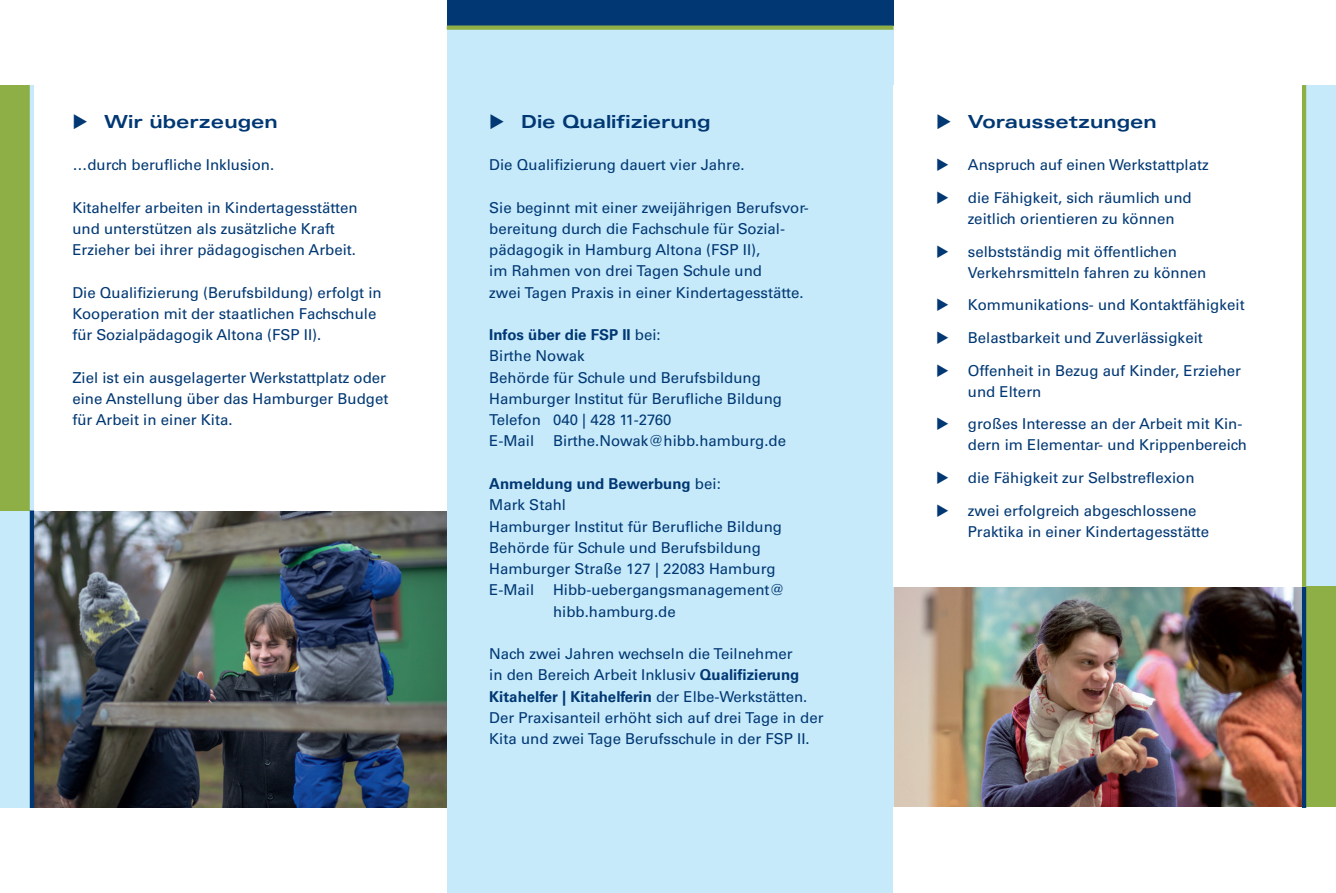
<style>
.page{position:relative;width:1336px;height:893px;background:#fff}
.page>*{position:absolute;margin:0;border:0;box-sizing:border-box;transform-origin:0 0}
.t1{font:700 expanded 18px "Univers LT Pro";color:#013874}
.t2{font:15px/21.3px "Univers LT Pro 55 Roman";color:#013874}
.t3{font:700 15px "Univers LT Pro 65";color:#013874}
.s1{font-family:"Univers LT Pro 55 Roman";font-weight:400}
.s2{font-family:"Univers LT Pro 65";font-weight:700}
</style>
<div class="page">
<img style="left:34px;top:511px;width:412px;height:297px">
<img style="left:893px;top:587px;width:408px;height:220px">
<div style="left:446px;top:11px;width:447px;height:882px;background:#c6eafa"></div>
<div style="left:446px;top:0;width:447px;height:26px;background:#013874"></div>
<div style="left:0;top:510px;width:30px;height:298px;background:#c6eafa"></div>
<div style="left:0;top:85px;width:30px;height:425px;background:#8eaf46"></div>
<div style="left:1305px;top:85px;width:30px;height:502px;background:#c6eafa"></div>
<div style="left:1305px;top:587px;width:30px;height:221px;background:#8eaf46"></div>
<hr style="left:30px;top:510px;width:4px;height:298px;background:#013874">
<hr style="left:30px;top:85px;width:4px;height:425px;background:#c6eafa">
<svg style="left:1301px;top:587px;width:4px;height:221px"></svg>
<hr style="left:1302px;top:85px;width:3px;height:502px;background:#8eaf46">
<svg style="left:446px;top:26px;width:447px;height:4px;fill:#8eaf46"></svg>
<p class="t1" style="left:104px;top:111px;width:175px">Wir überzeugen</p>
<p class="t1" style="left:521px;top:111px;width:191px">Die Qualifizierung</p>
<p class="t2" style="left:489px;top:153px;width:257px">Die Qualifizierung dauert vier Jahre.</p>
<p class="t2" style="left:489px;top:196px;width:317px">Sie beginnt mit einer zweijährigen Berufsvor--- bereitung durch die Fachschule für Sozial&shy;pädagogik in Hamburg Altona (FSP II),<br>im Rahmen von drei Tagen Schule und<br>zwei Tagen Praxis in einer Kindertagesstätte.</p>
<p class="t3" style="left:489px;top:324px;width:173px">Infos über die FSP II <span class="s1">bei:</span></p>
<p class="t2" style="left:489px;top:345px;width:294px">Birthe Nowak<br>Behörde für Schule und Berufsbildung<br>Hamburger Institut für Berufliche Bildung<br>Telefon 040 | 428 11-2760<br>E-Mail</p>
<p class="t2" style="left:72px;top:154px;width:203px">…durch berufliche Inklusion.</p>
<p class="t2" style="left:72px;top:196px;width:287px">Kitahelfer arbeiten in Kindertagesstätten und unterstützen als zusätzliche Kraft<br>Erzieher bei ihrer pädagogischen Arbeit.</p>
<p class="t2" style="left:72px;top:281px;width:311px">Die Qualifizierung (Berufsbildung) erfolgt in<br>Kooperation mit der staatlichen Fachschule für Sozialpädagogik Altona (FSP II).</p>
<p class="t2" style="left:72px;top:366px;width:317px">Ziel ist ein ausgelagerter Werkstattplatz oder eine Anstellung über das Hamburger Budget für Arbeit in einer Kita.</p>
<p class="t2" style="left:553px;top:430px;width:234px">Birthe.Nowak@hibb.hamburg.de</p>
<p class="t3" style="left:489px;top:473px;width:233px">Anmeldung und Bewerbung <span class="s1">bei:</span></p>
<p class="t2" style="left:489px;top:494px;width:294px">Mark Stahl<br>Hamburger Institut für Berufliche Bildung<br>Behörde für Schule und Berufsbildung<br>Hamburger Straße 127 | 22083 Hamburg<br>E-Mail</p>
<p class="t2" style="left:553px;top:579px;width:233px">Hibb-uebergangsmanagement@ hibb.hamburg.de</p>
<p class="t2" style="left:489px;top:642px;width:311px">Nach zwei Jahren wechseln die Teilnehmer in den Bereich Arbeit Inklusiv <span class="s2">Qualifizierung</span></p>
<p class="t3" style="left:489px;top:686px;width:319px">Kitahelfer | Kitahelferin <span class="s1">der Elbe-Werkstätten.</span></p>
<p class="t2" style="left:489px;top:706px;width:336px">Der Praxisanteil erhöht sich auf drei Tage in der<br>Kita und zwei Tage Berufsschule in der FSP II.</p>
<p class="t1" style="left:967px;top:111px;width:190px">Voraussetzungen</p>
<p class="t2" style="left:967px;top:148px;width:242px;line-height:32.7px">Anspruch auf einen Werkstattplatz die Fähigkeit, sich räumlich und</p>
<p class="t2" style="left:967px;top:201px;width:210px;line-height:32.7px">zeitlich orientieren zu können selbstständig mit öffentlichen</p>
<p class="t2" style="left:967px;top:255px;width:278px;line-height:32.7px">Verkehrsmitteln fahren zu können Kommunikations- und Kontaktfähigkeit Belastbarkeit und Zuverlässigkeit Offenheit in Bezug auf Kinder, Erzieher</p>
<p class="t2" style="left:967px;top:374px;width:276px;line-height:32.7px">und Eltern<br>großes Interesse an der Arbeit mit Kin-</p>
<p class="t2" style="left:967px;top:428px;width:280px;line-height:32.7px">dern im Elementar- und Krippenbereich die Fähigkeit zur Selbstreflexion<br>zwei erfolgreich abgeschlossene</p>
<p class="t2" style="left:967px;top:520px;width:242px">Praktika in einer Kindertagesstätte</p>
</div>
